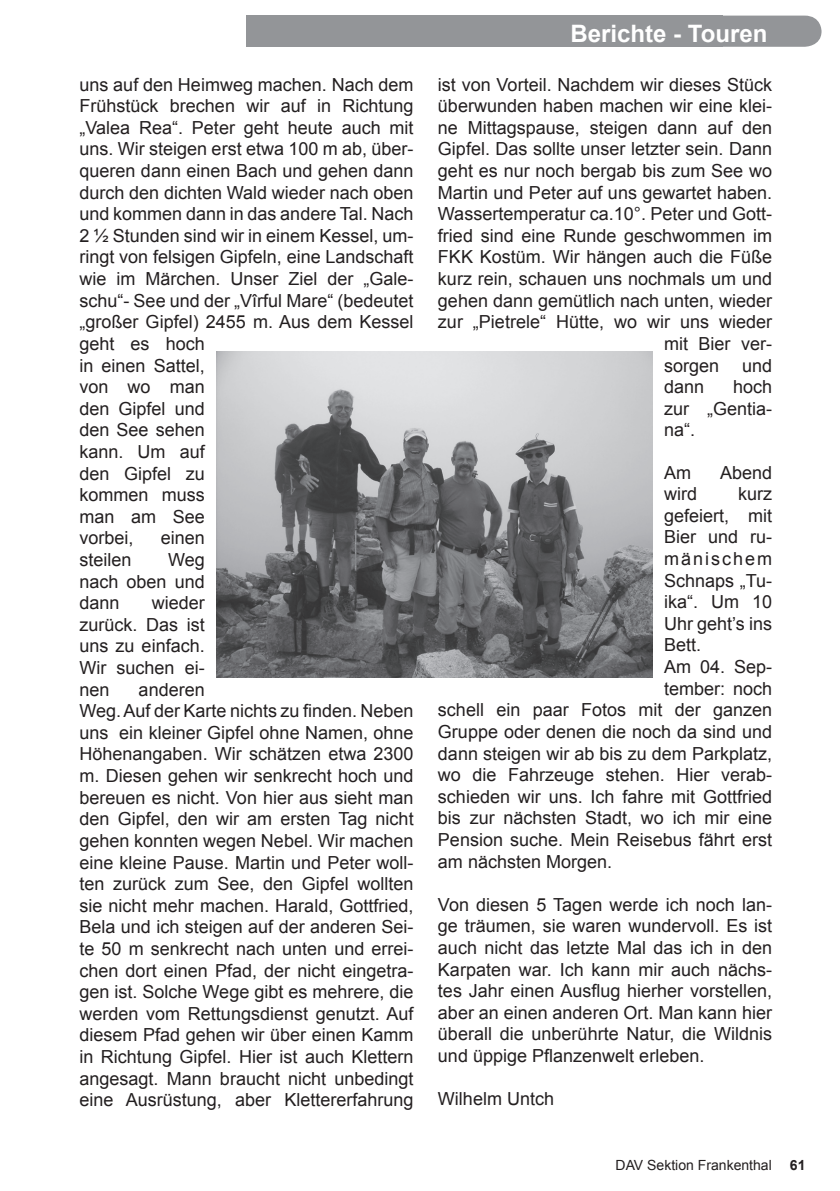
<style>
.page{position:relative;width:840px;height:1191px;background:#fff}
.page>*{position:absolute;margin:0;border:0;box-sizing:border-box;transform-origin:0 0}
.t1{font:700 24px "Arial";color:#fff}
.t2{font:18px/21.6px "Arial";color:#231f20;text-align:justify}
.t3{font:18px "Arial";letter-spacing:.11em;color:#231f20}
.t4{font:14px "Arial";color:#231f20}
.t5{font:700 14px "Arial";color:#231f20}
</style>
<div class="page">
<div style="left:721px;top:16px;width:100px;height:31px;background:#939598"></div>
<div style="left:246px;top:16px;width:475px;height:31px;background:#939598"></div>
<img style="left:216px;top:351px;width:436px;height:326px">
<p class="t2" style="left:79px;top:74px;width:335px;text-align:left">uns auf den Heimweg machen. Nach dem<br>Frühstück brechen wir auf in Richtung „Valea Rea“. Peter geht heute auch mit uns. Wir steigen erst etwa 100 m ab, über&shy;queren dann einen Bach und gehen dann durch den dichten Wald wieder nach oben und kommen dann in das andere Tal. Nach<br>2 ½ Stunden sind wir in einem Kessel, um&shy;ringt von felsigen Gipfeln, eine Landschaft wie im Märchen. Unser Ziel der „Gale&shy;schu“- See und der „Vîrful Mare“ (bedeutet „großer Gipfel) 2455 m. Aus dem Kessel geht es hoch<br>in einen Sattel,<br>von wo man<br>den Gipfel und<br>den See sehen<br>kann. Um auf<br>den Gipfel zu<br>kommen muss<br>man am See<br>vorbei,</p>
<p class="t2" style="left:161px;top:527px;width:46px">einen</p>
<p class="t2" style="left:79px;top:549px;width:54px">steilen</p>
<p class="t2" style="left:79px;top:549px;width:127px;text-indent:89px">Weg nach oben und dann</p>
<p class="t2" style="left:79px;top:592px;width:127px;text-indent:72px">wieder zurück. Das ist uns zu einfach.<br>Wir suchen ei&shy;nen</p>
<p class="t2" style="left:79px;top:678px;width:335px;text-align:left;text-indent:59px">anderen<br>Weg. Auf der Karte nichts zu finden. Neben uns ein kleiner Gipfel ohne Namen, ohne Höhenangaben. Wir schätzen etwa 2300 m. Diesen gehen wir senkrecht hoch und bereuen es nicht. Von hier aus sieht man den Gipfel, den wir am ersten Tag nicht gehen konnten wegen Nebel. Wir machen eine kleine Pause. Martin und Peter woll&shy;ten zurück zum See, den Gipfel wollten sie nicht mehr machen. Harald, Gottfried, Bela und ich steigen auf der anderen Sei&shy;te 50 m senkrecht nach unten und errei&shy;chen dort einen Pfad, der nicht eingetra&shy;gen ist. Solche Wege gibt es mehrere, die werden vom Rettungsdienst genutzt. Auf diesem Pfad gehen wir über einen Kamm in Richtung Gipfel. Hier ist auch Klettern angesagt. Mann braucht nicht unbedingt eine Ausrüstung, aber Klettererfahrung</p>
<h1 class="t1" style="left:570px;top:20px;width:198px">Berichte - Touren</h1>
<p class="t2" style="left:437px;top:74px;width:335px">ist von Vorteil. Nachdem wir dieses Stück</p>
<p class="t2" style="left:437px;top:95px;width:335px">überwunden haben machen wir eine klei-</p>
<p class="t2" style="left:437px;top:117px;width:335px">ne Mittagspause, steigen dann auf den</p>
<p class="t2" style="left:437px;top:138px;width:335px">Gipfel. Das sollte unser letzter sein. Dann</p>
<p class="t2" style="left:437px;top:160px;width:335px">geht es nur noch bergab bis zum See wo</p>
<p class="t2" style="left:437px;top:182px;width:335px">Martin und Peter auf uns gewartet haben.</p>
<p class="t2" style="left:437px;top:203px;width:335px">Wassertemperatur ca.10°. Peter und Gott-</p>
<p class="t2" style="left:437px;top:225px;width:335px">fried sind eine Runde geschwommen im</p>
<p class="t2" style="left:437px;top:246px;width:335px">FKK Kostüm. Wir hängen auch die Füße</p>
<p class="t2" style="left:437px;top:268px;width:335px">kurz rein, schauen uns nochmals um und</p>
<p class="t2" style="left:437px;top:290px;width:335px">gehen dann gemütlich nach unten, wieder</p>
<p class="t2" style="left:437px;top:311px;width:335px">zur „Pietrele“ Hütte, wo wir uns wieder</p>
<p class="t2" style="left:663px;top:333px;width:109px">mit Bier ver-</p>
<p class="t2" style="left:663px;top:354px;width:57px">sorgen</p>
<p class="t2" style="left:741px;top:354px;width:32px">und</p>
<p class="t2" style="left:663px;top:376px;width:42px">dann</p>
<p class="t2" style="left:663px;top:376px;width:109px;text-indent:69px">hoch zur „Gentia&shy;na“.</p>
<p class="t2" style="left:663px;top:461px;width:28px">Am</p>
<p class="t2" style="left:719px;top:461px;width:54px">Abend</p>
<p class="t2" style="left:663px;top:483px;width:34px">wird</p>
<p class="t2" style="left:737px;top:483px;width:36px">kurz</p>
<p class="t2" style="left:663px;top:505px;width:109px">gefeiert, mit</p>
<p class="t2" style="left:663px;top:526px;width:109px">Bier und ru-</p>
<p class="t3" style="left:663px;top:549px;width:109px">mänischem</p>
<p class="t2" style="left:663px;top:569px;width:109px">Schnaps „Tu-</p>
<p class="t2" style="left:663px;top:591px;width:109px">ika“. Um 10</p>
<p class="t2" style="left:663px;top:613px;width:109px">Uhr geht’s ins</p>
<p class="t2" style="left:663px;top:634px;width:39px">Bett.</p>
<p class="t2" style="left:663px;top:656px;width:109px">Am 04. Sep-</p>
<p class="t2" style="left:663px;top:677px;width:109px">tember: noch</p>
<p class="t2" style="left:437px;top:699px;width:335px">schell ein paar Fotos mit der ganzen</p>
<p class="t2" style="left:437px;top:721px;width:335px">Gruppe oder denen die noch da sind und</p>
<p class="t2" style="left:437px;top:742px;width:335px">dann steigen wir ab bis zu dem Parkplatz,</p>
<p class="t2" style="left:437px;top:764px;width:335px">wo die Fahrzeuge stehen. Hier verab-</p>
<p class="t2" style="left:437px;top:785px;width:335px">schieden wir uns. Ich fahre mit Gottfried</p>
<p class="t2" style="left:437px;top:807px;width:335px">bis zur nächsten Stadt, wo ich mir eine</p>
<p class="t2" style="left:437px;top:829px;width:335px">Pension suche. Mein Reisebus fährt erst</p>
<p class="t2" style="left:437px;top:850px;width:176px">am nächsten Morgen.</p>
<p class="t2" style="left:437px;top:893px;width:335px">Von diesen 5 Tagen werde ich noch lan&shy;ge träumen, sie waren wundervoll. Es ist auch nicht das letzte Mal das ich in den Karpaten war. Ich kann mir auch nächs&shy;tes Jahr einen Ausflug hierher vorstellen, aber an einen anderen Ort. Man kann hier überall die unberührte Natur, die Wildnis und üppige Pflanzenwelt erleben.</p>
<p class="t2" style="left:437px;top:1088px;width:118px">Wilhelm Untch</p>
<p class="t4" style="left:615px;top:1157px;width:158px">DAV Sektion Frankenthal</p>
<p class="t5" style="left:789px;top:1157px;width:17px">61</p>
</div>
